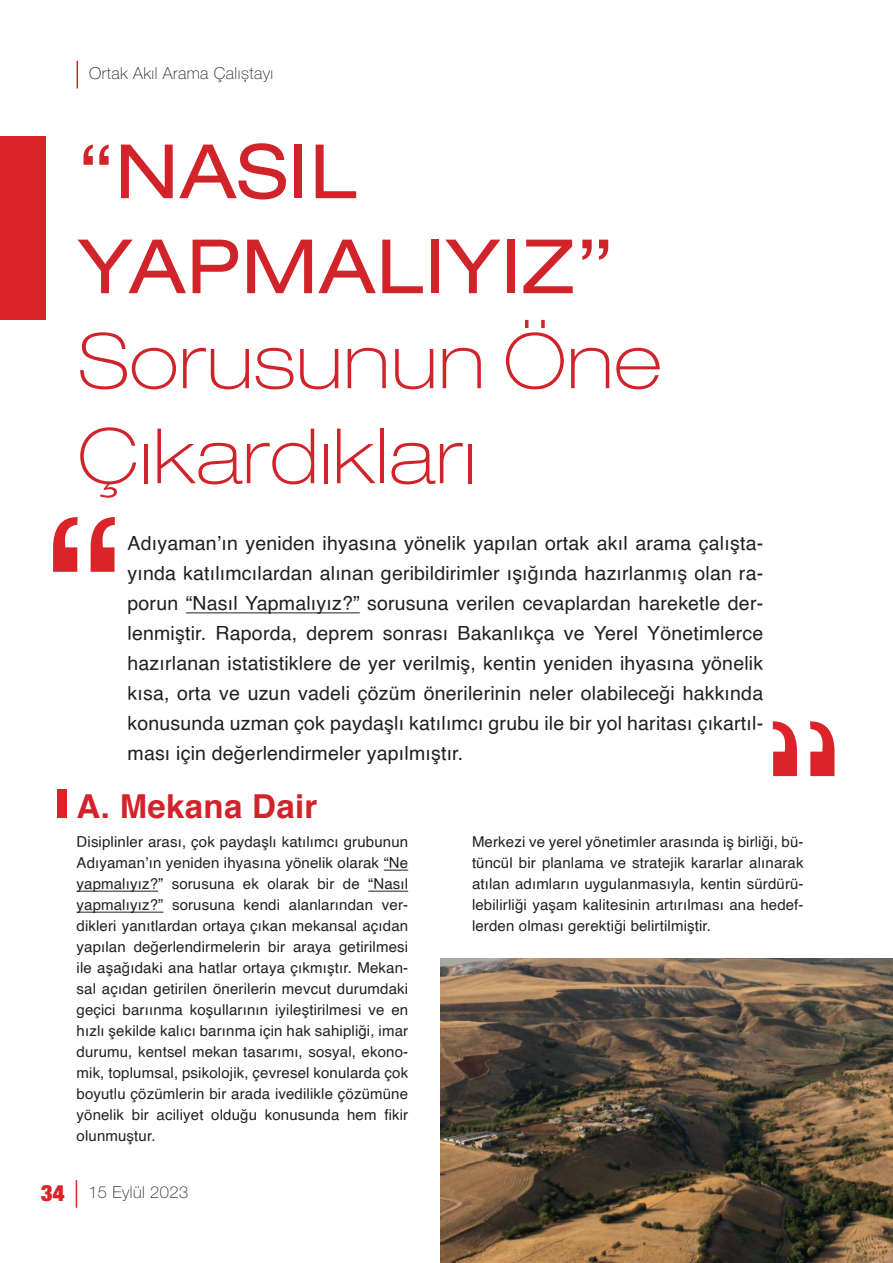
<style>
.page{position:relative;width:893px;height:1263px;background:#fff}
.page>*{position:absolute;margin:0;border:0;box-sizing:border-box;transform-origin:0 0}
.t1{font:100 expanded 76.5px/94.9px "Helvetica Neue LT Pro";letter-spacing:.01em;color:#d1232a}
.t2{font:expanded 75px/94.9px "Helvetica Neue LT Pro";letter-spacing:.01em;color:#d1232a}
.t3{font:700 33px "Helvetica";letter-spacing:.01em;color:#d1232a}
.t4{font:19.5px/30px "Helvetica";letter-spacing:.01em;color:#231f20;text-align:justify}
.t5{font:100 16.5px "Helvetica Neue LT Pro";letter-spacing:.025em;color:#231f20}
.t6{font:15px/21px "Helvetica";letter-spacing:.01em;color:#231f20;text-align:justify}
.s1{font-weight:900;font-stretch:condensed;font-size:22.5px;color:#db2429}
</style>
<div class="page">
<svg style="left:76px;top:1180px;width:1px;height:28px"></svg>
<svg style="left:77px;top:61px;width:1px;height:27px"></svg>
<img style="left:440px;top:959px;width:453px;height:304px">
<div style="left:0;top:136px;width:46px;height:183px;background:#db2429"></div>
<hr style="left:186px;top:612px;width:174px;height:1px;background:#231f20">
<svg style="left:773px;top:721px;width:61px;height:55px"></svg>
<svg style="left:53px;top:517px;width:62px;height:55px"></svg>
<svg style="left:384px;top:870px;width:24px;height:1px"></svg>
<hr style="left:77px;top:891px;width:81px;height:1px;background:#231f20">
<hr style="left:368px;top:891px;width:40px;height:1px;background:#231f20">
<hr style="left:77px;top:912px;width:86px;height:1px;background:#231f20">
<div style="left:57px;top:789px;width:10px;height:29px;background:#db2429"></div>
<p class="t5" style="left:89px;top:64px;width:185px">Ortak Akıl Arama Çalıştayı</p>
<h2 class="t2" style="left:78px;top:124px;width:540px">“NASIL<br>YAPMALIYIZ’’</h2>
<h1 class="t1" style="left:78px;top:313px;width:585px">Sorusunun Öne<br>Çıkardıkları</h1>
<p class="t4" style="left:128px;top:529px;width:637px">Adıyaman’ın yeniden ihyasına yönelik yapılan ortak akıl arama çalışta&shy;yında katılımcılardan alınan geribildirimler ışığında hazırlanmış olan ra&shy;porun “Nasıl Yapmalıyız?” sorusuna verilen cevaplardan hareketle der&shy;lenmiştir. Raporda, deprem sonrası Bakanlıkça ve Yerel Yönetimlerce hazırlanan istatistiklere de yer verilmiş, kentin yeniden ihyasına yönelik kısa, orta ve uzun vadeli çözüm önerilerinin neler olabileceği hakkında konusunda uzman çok paydaşlı katılımcı grubu ile bir yol haritası çıkartıl&shy;ması için değerlendirmeler yapılmıştır.</p>
<h3 class="t3" style="left:77px;top:779px;width:242px">A. Mekana Dair</h3>
<p class="t6" style="left:77px;top:832px;width:333px">Disiplinler arası, çok paydaşlı katılımcı grubunun Adıyaman’ın yeniden ihyasına yönelik olarak “Ne yapmalıyız?” sorusuna ek olarak bir de “Nasıl yapmalıyız?” sorusuna kendi alanlarından ver&shy;dikleri yanıtlardan ortaya çıkan mekansal açıdan yapılan değerlendirmelerin bir araya getirilmesi ile aşağıdaki ana hatlar ortaya çıkmıştır. Mekan&shy;sal açıdan getirilen önerilerin mevcut durumdaki geçici barıınma koşullarının iyileştirilmesi ve en hızlı şekilde kalıcı barınma için hak sahipliği, imar durumu, kentsel mekan tasarımı, sosyal, ekono&shy;mik, toplumsal, psikolojik, çevresel konularda çok boyutlu çözümlerin bir arada ivedilikle çözümüne yönelik bir aciliyet olduğu konusunda hem fikir olunmuştur.</p>
<p class="t6" style="left:472px;top:831px;width:333px">Merkezi ve yerel yönetimler arasında iş birliği, bü&shy;tüncül bir planlama ve stratejik kararlar alınarak atılan adımların uygulanmasıyla, kentin sürdürü&shy;lebilirliği yaşam kalitesinin artırılması ana hedef&shy;lerden olması gerektiği belirtilmiştir.</p>
<p class="t5" style="left:41px;top:1183px;width:149px"><span class="s1">34</span> 15 Eylül 2023</p>
</div>
